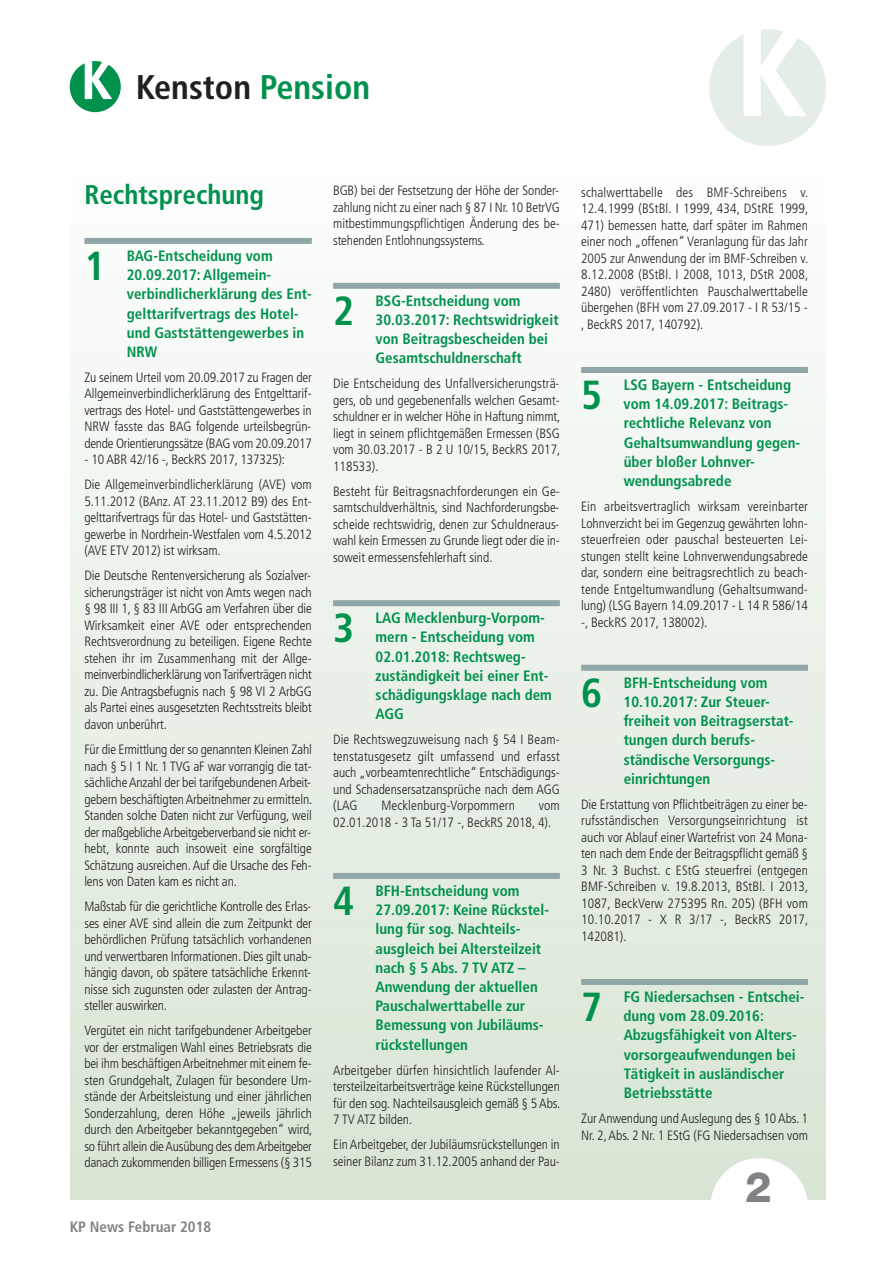
<style>
.page{position:relative;width:893px;height:1263px;background:#fff}
.page>*{position:absolute;margin:0;border:0;box-sizing:border-box;transform-origin:0 0}
.t1{font:800 42px "Helvetica Neue";color:#808285}
.t2{font:700 condensed 40.5px "Frutiger";color:#00914d}
.t3{font:700 condensed 34.2px "Frutiger";color:#231f20}
.t4{font:700 condensed 27px "Frutiger";color:#00914d}
.t5{font:700 condensed 15px/19.2px "Frutiger";color:#00914d}
.t6{font:700 condensed 15px "Frutiger";color:#808285}
.t7{font:300 condensed 13.5px/16.5px "Frutiger";letter-spacing:-.005em;color:#231f20;text-align:justify}
.s1{color:#00914d}
</style>
<div class="page">
<div style="left:70px;top:168px;width:756px;height:1031px;background:linear-gradient(to bottom,#fdfefe,#d7e5d4)"></div>
<div style="left:333px;top:283px;width:227px;height:6px;background:#91a6a7"></div>
<div style="left:333px;top:600px;width:227px;height:6px;background:#91a6a7"></div>
<div style="left:333px;top:873px;width:227px;height:6px;background:#91a6a7"></div>
<div style="left:581px;top:367px;width:227px;height:6px;background:#91a6a7"></div>
<div style="left:581px;top:665px;width:227px;height:6px;background:#91a6a7"></div>
<div style="left:581px;top:979px;width:227px;height:6px;background:#91a6a7"></div>
<div style="left:84px;top:238px;width:228px;height:6px;background:#91a6a7"></div>
<svg style="left:709px;top:29px;width:117px;height:117px"></svg>
<div style="left:710px;top:1158px;width:98px;height:98px;background:#fff;border-radius:50%"></div>
<svg style="left:70px;top:61px;width:51px;height:51px"></svg>
<h3 class="t3" style="left:136px;top:73px;width:236px">Kenston <span class="s1">Pension</span></h3>
<h3 class="t4" style="left:84px;top:183px;width:181px">Rechtsprechung</h3>
<h2 class="t2" style="left:84px;top:250px;width:23px">1</h2>
<p class="t5" style="left:127px;top:247px;width:187px">BAG-Entscheidung vom<br>20.09.2017: Allgemein&shy;verbindlicherklärung des Ent&shy;gelttarifvertrags des Hotel&shy;und Gaststättengewerbes in<br>NRW</p>
<p class="t7" style="left:84px;top:370px;width:229px">Zu seinem Urteil vom 20.09.2017 zu Fragen der Allgemeinverbindlicherklärung des Entgelttarif&shy;vertrags des Hotel- und Gaststättengewerbes in NRW fasste das BAG folgende urteilsbegrün&shy;dende Orientierungssätze (BAG vom 20.09.2017</p>
<p class="t7" style="left:84px;top:448px;width:229px;line-height:25px">- 10 ABR 42/16 -, BeckRS 2017, 137325):<br>Die Allgemeinverbindlicherklärung (AVE) vom</p>
<p class="t7" style="left:84px;top:494px;width:229px">5.11.2012 (BAnz. AT 23.11.2012 B9) des Ent&shy;gelttarifvertrags für das Hotel- und Gaststätten&shy;gewerbe in Nordrhein-Westfalen vom 4.5.2012 (AVE ETV 2012) ist wirksam.</p>
<p class="t7" style="left:84px;top:569px;width:229px">Die Deutsche Rentenversicherung als Sozialver&shy;sicherungsträger ist nicht von Amts wegen nach § 98 III 1, § 83 III ArbGG am Verfahren über die Wirksamkeit einer AVE oder entsprechenden Rechtsverordnung zu beteiligen. Eigene Rechte stehen ihr im Zusammenhang mit der Allge&shy;meinverbindlicherklärung von Tarifverträgen nicht zu. Die Antragsbefugnis nach § 98 VI 2 ArbGG als Partei eines ausgesetzten Rechtsstreits bleibt davon unberührt.</p>
<p class="t7" style="left:84px;top:742px;width:229px">Für die Ermittlung der so genannten Kleinen Zahl nach § 5 I 1 Nr. 1 TVG aF war vorrangig die tat&shy;sächlicheAnzahl der bei tarifgebundenenArbeit&shy;gebern beschäftigtenArbeitnehmer zu ermitteln.<br>Standen solche Daten nicht zur Verfügung, weil der maßgeblicheArbeitgeberverband sie nicht er&shy;hebt, konnte auch insoweit eine sorgfältige Schätzung ausreichen.Auf die Ursache des Feh&shy;lens von Daten kam es nicht an.</p>
<p class="t7" style="left:84px;top:899px;width:229px">Maßstab für die gerichtliche Kontrolle des Erlas&shy;ses einer AVE sind allein die zum Zeitpunkt der behördlichen Prüfung tatsächlich vorhandenen und verwertbaren Informationen. Dies gilt unab&shy;hängig davon, ob spätere tatsächliche Erkennt&shy;nisse sich zugunsten oder zulasten der Antrag&shy;steller auswirken.</p>
<p class="t7" style="left:84px;top:1023px;width:229px">Vergütet ein nicht tarifgebundener Arbeitgeber vor der erstmaligen Wahl eines Betriebsrats die bei ihm beschäftigenArbeitnehmer mit einem fe&shy;sten Grundgehalt, Zulagen für besondere Um&shy;stände der Arbeitsleistung und einer jährlichen Sonderzahlung, deren Höhe „jeweils jährlich durch den Arbeitgeber bekanntgegeben“ wird, so führt allein dieAusübung des demArbeitgeber danach zukommenden billigen Ermessens (§ 315</p>
<p class="t6" style="left:70px;top:1221px;width:143px">KP News Februar 2018</p>
<p class="t7" style="left:333px;top:183px;width:228px">BGB) bei der Festsetzung der Höhe der Sonder&shy;zahlung nicht zu einer nach § 87 I Nr. 10 BetrVG mitbestimmungspflichtigen Änderung des be&shy;stehenden Entlohnungssystems.</p>
<h2 class="t2" style="left:333px;top:295px;width:23px">2</h2>
<p class="t5" style="left:376px;top:292px;width:185px">BSG-Entscheidung vom<br>30.03.2017: Rechtswidrigkeit von Beitragsbescheiden bei<br>Gesamtschuldnerschaft</p>
<p class="t7" style="left:333px;top:377px;width:229px">Die Entscheidung des Unfallversicherungsträ&shy;gers, ob und gegebenenfalls welchen Gesamt&shy;schuldner er in welcher Höhe in Haftung nimmt, liegt in seinem pflichtgemäßen Ermessen (BSG vom 30.03.2017 - B 2 U 10/15, BeckRS 2017, 118533).</p>
<p class="t7" style="left:333px;top:484px;width:228px">Besteht für Beitragsnachforderungen ein Ge&shy;samtschuldverhältnis, sind Nachforderungsbe&shy;scheide rechtswidrig, denen zur Schuldneraus&shy;wahl kein Ermessen zu Grunde liegt oder die in&shy;soweit ermessensfehlerhaft sind.</p>
<h2 class="t2" style="left:333px;top:612px;width:23px">3</h2>
<p class="t5" style="left:376px;top:610px;width:178px">LAG Mecklenburg-Vorpom&shy;mern - Entscheidung vom<br>02.01.2018: Rechtsweg&shy;zuständigkeit bei einer Ent&shy;schädigungsklage nach dem<br>AGG</p>
<p class="t7" style="left:333px;top:732px;width:228px">Die Rechtswegzuweisung nach § 54 I Beam&shy;tenstatusgesetz gilt umfassend und erfasst auch „vorbeamtenrechtliche“ Entschädigungs&shy;und Schadensersatzansprüche nach dem AGG (LAG</p>
<p class="t7" style="left:381px;top:798px;width:135px">Mecklenburg-Vorpommern</p>
<p class="t7" style="left:333px;top:798px;width:228px;text-indent:206px">vom<br>02.01.2018 - 3 Ta 51/17 -, BeckRS 2018, 4).</p>
<h2 class="t2" style="left:333px;top:885px;width:23px">4</h2>
<p class="t5" style="left:376px;top:882px;width:175px">BFH-Entscheidung vom<br>27.09.2017: Keine Rückstel&shy;lung für sog. Nachteils&shy;ausgleich bei Altersteilzeit nach § 5 Abs. 7 TV ATZ –<br>Anwendung der aktuellen<br>Pauschalwerttabelle zur<br>Bemessung von Jubiläums&shy;rückstellungen</p>
<p class="t7" style="left:333px;top:1063px;width:229px">Arbeitgeber dürfen hinsichtlich laufender Al&shy;tersteilzeitarbeitsverträge keine Rückstellungen für den sog. Nachteilsausgleich gemäß § 5 Abs.<br>7 TV ATZ bilden.</p>
<p class="t7" style="left:333px;top:1137px;width:228px">Ein Arbeitgeber, der Jubiläumsrückstellungen in seiner Bilanz zum 31.12.2005 anhand der Pau-</p>
<p class="t7" style="left:581px;top:185px;width:229px">schalwerttabelle des BMF-Schreibens v.<br>12.4.1999 (BStBl. I 1999, 434, DStRE 1999, 471) bemessen hatte, darf später im Rahmen einer noch „offenen“ Veranlagung für das Jahr 2005 zur Anwendung der im BMF-Schreiben v.<br>8.12.2008 (BStBl. I 2008, 1013, DStR 2008, 2480) veröffentlichten Pauschalwerttabelle übergehen (BFH vom 27.09.2017 - I R 53/15 - , BeckRS 2017, 140792).</p>
<h2 class="t2" style="left:581px;top:379px;width:23px">5</h2>
<p class="t5" style="left:623px;top:376px;width:178px">LSG Bayern - Entscheidung vom 14.09.2017: Beitrags&shy;rechtliche Relevanz von<br>Gehaltsumwandlung gegen&shy;über bloßer Lohnver&shy;wendungsabrede</p>
<p class="t7" style="left:581px;top:499px;width:228px">Ein arbeitsvertraglich wirksam vereinbarter Lohnverzicht bei im Gegenzug gewährten lohn&shy;steuerfreien oder pauschal besteuerten Lei&shy;stungen stellt keine Lohnverwendungsabrede dar, sondern eine beitragsrechtlich zu beach&shy;tende Entgeltumwandlung (Gehaltsumwand&shy;lung) (LSG Bayern 14.09.2017 - L 14 R 586/14 -, BeckRS 2017, 138002).</p>
<h2 class="t2" style="left:581px;top:676px;width:23px">6</h2>
<p class="t5" style="left:623px;top:674px;width:172px">BFH-Entscheidung vom<br>10.10.2017: Zur Steuer&shy;freiheit von Beitragserstat&shy;tungen durch berufs&shy;ständische Versorgungs&shy;einrichtungen</p>
<p class="t7" style="left:581px;top:797px;width:229px">Die Erstattung von Pflichtbeiträgen zu einer be&shy;rufsständischen Versorgungseinrichtung ist auch vor Ablauf einer Wartefrist von 24 Mona&shy;ten nach dem Ende der Beitragspflicht gemäß § 3 Nr. 3 Buchst. c EStG steuerfrei (entgegen BMF-Schreiben v. 19.8.2013, BStBl. I 2013, 1087, BeckVerw 275395 Rn. 205) (BFH vom 10.10.2017 - X R 3/17 -, BeckRS 2017, 142081).</p>
<h2 class="t2" style="left:581px;top:991px;width:23px">7</h2>
<p class="t5" style="left:623px;top:988px;width:182px">FG Niedersachsen - Entschei&shy;dung vom 28.09.2016:<br>Abzugsfähigkeit von Alters&shy;vorsorgeaufwendungen bei<br>Tätigkeit in ausländischer<br>Betriebsstätte</p>
<p class="t7" style="left:581px;top:1111px;width:228px">Zur Anwendung und Auslegung des § 10 Abs. 1<br>Nr. 2,Abs. 2 Nr. 1 EStG (FG Niedersachsen vom</p>
<h1 class="t1" style="left:745px;top:1171px;width:28px">2</h1>
</div>
